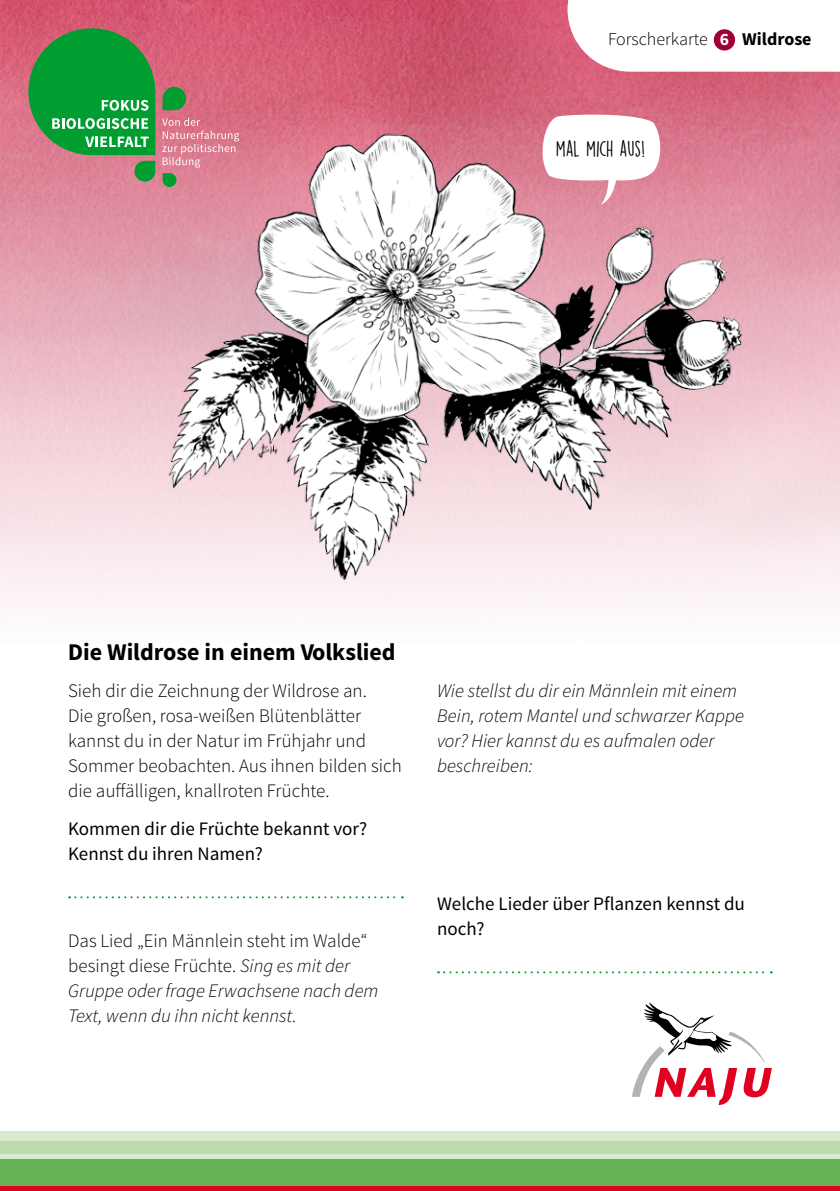
<style>
.page{position:relative;width:840px;height:1191px;background:#fff}
.page>*{position:absolute;margin:0;border:0;box-sizing:border-box;transform-origin:0 0}
.t1{font:700 24px "Source Sans Pro";color:#000}
.t2{font:20px "DK Lemon Yellow Sun";letter-spacing:-.015em;color:#000}
.t3{font:italic 300 19px/25px "Source Sans Pro";color:#000}
.t4{font:300 19px/25px "Source Sans Pro";color:#000}
.t5{font:19px/25px "Source Sans Pro";color:#000}
.t6{font:300 18px "Source Sans Pro";color:#000}
.s1{font-weight:700;font-size:17.4px;color:#fff}
.s2{font-weight:700;font-size:16px;color:#fff}
.s3{font-weight:700}
.s4{font-style:normal}
</style>
<div class="page">
<img style="left:0;top:0;width:839px;height:607px">
<svg style="left:567px;top:0;width:272px;height:72px"></svg>
<div style="left:713px;top:29px;width:21px;height:22px;background:#9f0038;border-radius:50%"></div>
<svg style="left:536px;top:113px;width:127px;height:14px"></svg>
<div style="left:0;top:1154px;width:839px;height:5px;background:#daead0"></div>
<div style="left:0;top:1140px;width:839px;height:14px;background:#bedbae"></div>
<div style="left:0;top:1131px;width:839px;height:9px;background:#daead0"></div>
<div style="left:0;top:1159px;width:839px;height:27px;background:#66b257"></div>
<div style="left:0;top:1186px;width:839px;height:5px;background:#e20020"></div>
<svg style="left:632px;top:1002px;width:139px;height:103px"></svg>
<svg style="left:69px;top:896px;width:334px;height:2px"></svg>
<img style="left:143px;top:127px;width:626px;height:453px">
<svg style="left:162px;top:87px;width:24px;height:23px"></svg>
<svg style="left:134px;top:161px;width:21px;height:20px"></svg>
<svg style="left:28px;top:28px;width:127px;height:127px;background:#349a4a"></svg>
<svg style="left:162px;top:118px;width:77px;height:69px;background:#d78695"></svg>
<svg style="left:438px;top:971px;width:333px;height:2px"></svg>
<p class="t6" style="left:607px;top:28px;width:205px">Forscherkarte <span class="s1">6</span><span class="s2">10</span><span class="s3">Wildrose</span></p>
<p class="t2" style="left:555px;top:136px;width:91px">MAL MICH AUS!</p>
<p class="t1" style="left:68px;top:636px;width:329px">Die Wildrose in einem Volkslied</p>
<p class="t4" style="left:68px;top:678px;width:335px">Sieh dir die Zeichnung der Wildrose an.<br>Die großen, rosa-weißen Blütenblätter kannst du in der Natur im Frühjahr und Sommer beobachten. Aus ihnen bilden sich die auffälligen, knallroten Früchte.</p>
<p class="t5" style="left:68px;top:816px;width:300px">Kommen dir die Früchte bekannt vor?<br>Kennst du ihren Namen?</p>
<p class="t3" style="left:68px;top:928px;width:312px"><span class="s4">Das Lied „Ein Männlein steht im Walde“ besingt diese Früchte.</span> Sing es mit der Gruppe oder frage Erwachsene nach dem Text, wenn du ihn nicht kennst.</p>
<p class="t3" style="left:437px;top:678px;width:308px">Wie stellst du dir ein Männlein mit einem<br>Bein, rotem Mantel und schwarzer Kappe vor? Hier kannst du es aufmalen oder beschreiben:</p>
<p class="t5" style="left:437px;top:891px;width:309px">Welche Lieder über Pflanzen kennst du noch?</p>
</div>
